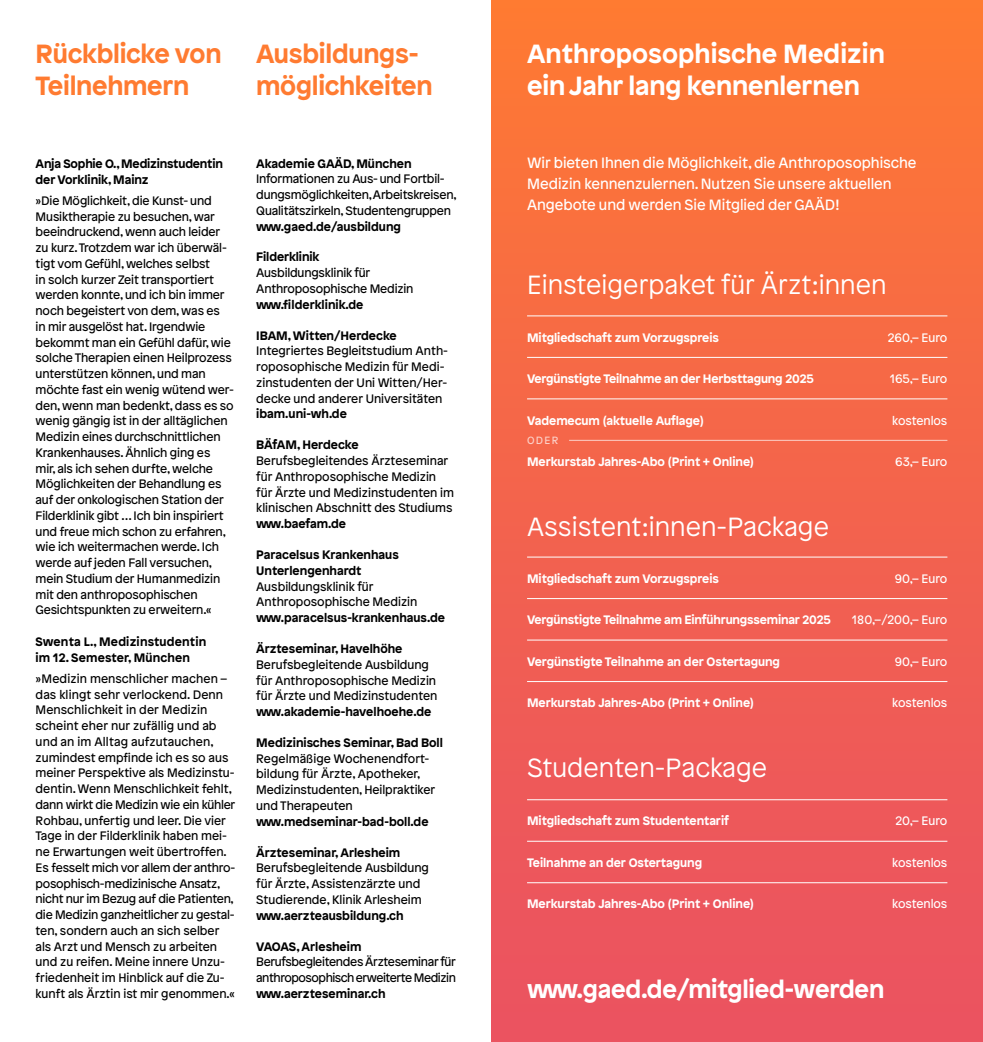
<style>
.page{position:relative;width:983px;height:1042px;background:#fff}
.page>*{position:absolute;margin:0;border:0;box-sizing:border-box;transform-origin:0 0}
.t1{font:300 26.25px "Patron";letter-spacing:.005em;color:#fff}
.t2{font:700 26.25px/31.5px "Patron";letter-spacing:-.01em;color:#ff7b31}
.t3{font:700 26.25px/31.5px "Patron";letter-spacing:-.005em;color:#fff}
.t4{font:700 24.85px "Patron";letter-spacing:-.01em;color:#fff}
.t5{font:14.88px/21px "Patron";color:#fff}
.t6{font:12.25px/15.8px "Patron";letter-spacing:-.01em;color:#000}
.t7{font:700 12.25px/15.8px "Patron";color:#000}
.t8{font:700 12.25px "Patron";letter-spacing:-.005em;color:#fff}
.t9{font:12.25px "Patron";color:#fff}
.t10{font:12.25px/15.8px "Patron";letter-spacing:-.035em;color:#000}
.t11{font:10.5px "Patron";color:#fff}
</style>
<div class="page">
<div style="left:491px;top:0;width:491px;height:1042px;background:linear-gradient(to bottom,#fe7934,#e95065)"></div>
<hr style="left:527px;top:315px;width:420px;height:1px;background:#fff">
<hr style="left:527px;top:357px;width:420px;height:1px;background:#fff">
<hr style="left:527px;top:398px;width:420px;height:1px;background:#fff">
<hr style="left:569px;top:440px;width:378px;height:1px;background:#fff">
<hr style="left:527px;top:557px;width:420px;height:1px;background:#fff">
<hr style="left:527px;top:598px;width:420px;height:1px;background:#fff">
<hr style="left:527px;top:639px;width:420px;height:1px;background:#fff">
<hr style="left:527px;top:681px;width:420px;height:1px;background:#fff">
<hr style="left:527px;top:799px;width:420px;height:1px;background:#fff">
<hr style="left:527px;top:841px;width:420px;height:1px;background:#fff">
<hr style="left:527px;top:882px;width:420px;height:1px;background:#fff">
<h1 class="t2" style="left:36px;top:36px;width:187px">Rückblicke von<br>Teilnehmern</h1>
<h1 class="t2" style="left:256px;top:36px;width:178px">Ausbildungs&shy;möglichkeiten</h1>
<p class="t7" style="left:36px;top:155px;width:189px">Anja Sophie O., Medizinstudentin der Vorklinik, Mainz</p>
<p class="t6" style="left:36px;top:192px;width:200px">»Die Möglichkeit, die Kunst- und<br>Musiktherapie zu besuchen, war beeindruckend, wenn auch leider zu kurz. Trotzdem war ich überwäl&shy;tigt vom Gefühl, welches selbst<br>in solch kurzer Zeit transportiert werden konnte, und ich bin immer noch begeistert von dem, was es<br>in mir ausgelöst hat. Irgendwie bekommt man ein Gefühl dafür, wie solche Therapien einen Heilprozess unterstützen können, und man möchte fast ein wenig wütend wer&shy;den, wenn man bedenkt, dass es so wenig gängig ist in der alltäglichen<br>Medizin eines durchschnittlichen<br>Krankenhauses. Ähnlich ging es<br>mir, als ich sehen durfte, welche<br>Möglichkeiten der Behandlung es auf der onkologischen Station der<br>Filderklinik gibt … Ich bin inspiriert und freue mich schon zu erfahren, wie ich weitermachen werde. Ich werde auf jeden Fall versuchen, mein Studium der Humanmedizin mit den anthroposophischen<br>Gesichtspunkten zu erweitern.«</p>
<p class="t7" style="left:36px;top:633px;width:172px">Swenta L., Medizinstudentin im 12. Semester, München</p>
<p class="t6" style="left:36px;top:670px;width:201px">»Medizin menschlicher machen – das klingt sehr verlockend. Denn Menschlichkeit in der Medizin scheint eher nur zufällig und ab und an im Alltag aufzutauchen, zumindest empfinde ich es so aus meiner Perspektive als Medizinstu&shy;dentin. Wenn Menschlichkeit fehlt, dann wirkt die Medizin wie ein kühler Rohbau, unfertig und leer. Die vier Tage in der Filderklinik haben mei&shy;ne Erwartungen weit übertroffen.<br>Es fesselt mich vor allem der anthro&shy;posophisch-medizinische Ansatz, nicht nur im Bezug auf die Patienten, die Medizin ganzheitlicher zu gestal&shy;ten, sondern auch an sich selber als Arzt und Mensch zu arbeiten und zu reifen. Meine innere Unzu&shy;friedenheit im Hinblick auf die Zu&shy;kunft als Ärztin ist mir genommen.«</p>
<p class="t7" style="left:256px;top:154px;width:157px">Akademie GAÄD, München</p>
<p class="t6" style="left:256px;top:170px;width:202px">Informationen zu Aus- und Fortbil&shy;dungsmöglichkeiten, Arbeitskreisen,<br>Qualitätszirkeln, Studentengruppen</p>
<p class="t7" style="left:256px;top:217px;width:146px">www.gaed.de/ausbildung</p>
<p class="t7" style="left:256px;top:248px;width:65px">Filderklinik</p>
<p class="t6" style="left:256px;top:264px;width:159px">Ausbildungsklinik für<br>Anthroposophische Medizin</p>
<p class="t7" style="left:256px;top:295px;width:109px">www.filderklinik.de</p>
<p class="t7" style="left:256px;top:326px;width:142px">IBAM, Witten/Herdecke</p>
<p class="t6" style="left:256px;top:342px;width:193px">Integriertes Begleitstudium Anth&shy;roposophische Medizin für Medi&shy;zinstudenten der Uni Witten/Her&shy;decke und anderer Universitäten</p>
<p class="t7" style="left:256px;top:405px;width:92px">ibam.uni-wh.de</p>
<p class="t7" style="left:256px;top:436px;width:104px">BÄfAM, Herdecke</p>
<p class="t6" style="left:256px;top:452px;width:199px">Berufsbegleitendes Ärzteseminar für Anthroposophische Medizin für Ärzte und Medizinstudenten im klinischen Abschnitt des Studiums</p>
<p class="t7" style="left:256px;top:515px;width:91px">www.baefam.de</p>
<p class="t7" style="left:256px;top:546px;width:144px">Paracelsus Krankenhaus<br>Unterlengenhardt</p>
<p class="t6" style="left:256px;top:577px;width:162px">Ausbildungsklinik für<br>Anthroposophische Medizin</p>
<p class="t7" style="left:256px;top:609px;width:190px">www.paracelsus-krankenhaus.de</p>
<p class="t7" style="left:256px;top:640px;width:148px">Ärzteseminar, Havelhöhe</p>
<p class="t6" style="left:256px;top:656px;width:182px">Berufsbegleitende Ausbildung für Anthroposophische Medizin für Ärzte und Medizinstudenten</p>
<p class="t7" style="left:256px;top:703px;width:177px">www.akademie-havelhoehe.de</p>
<p class="t7" style="left:256px;top:733px;width:188px">Medizinisches Seminar, Bad Boll</p>
<p class="t6" style="left:256px;top:750px;width:180px">Regelmäßige Wochenendfort&shy;bildung für Ärzte, Apotheker,<br>Medizinstudenten, Heilpraktiker und Therapeuten</p>
<p class="t7" style="left:256px;top:812px;width:174px">www.medseminar-bad-boll.de</p>
<p class="t7" style="left:256px;top:843px;width:145px">Ärzteseminar, Arlesheim</p>
<p class="t6" style="left:256px;top:859px;width:174px">Berufsbegleitende Ausbildung für Ärzte, Assistenzärzte und<br>Studierende, Klinik Arlesheim</p>
<p class="t7" style="left:256px;top:906px;width:149px">www.aerzteausbildung.ch</p>
<p class="t7" style="left:256px;top:937px;width:107px">VAOAS, Arlesheim</p>
<p class="t10" style="left:256px;top:953px;width:201px">Berufsbegleitendes Ärzteseminar für anthroposophisch erweiterte Medizin</p>
<p class="t7" style="left:256px;top:984px;width:131px">www.aerzteseminar.ch</p>
<h1 class="t3" style="left:527px;top:36px;width:359px">Anthroposophische Medizin ein Jahr lang kennenlernen</h1>
<p class="t5" style="left:527px;top:151px;width:391px">Wir bieten Ihnen die Möglichkeit, die Anthroposophische<br>Medizin kennenzulernen. Nutzen Sie unsere aktuellen<br>Angebote und werden Sie Mitglied der GAÄD!</p>
<h1 class="t1" style="left:527px;top:266px;width:361px">Einsteigerpaket für Ärzt:innen</h1>
<p class="t8" style="left:527px;top:327px;width:193px">Mitgliedschaft zum Vorzugspreis</p>
<p class="t9" style="left:887px;top:328px;width:61px">260,– Euro</p>
<p class="t8" style="left:527px;top:369px;width:288px">Vergünstigte Teilnahme an der Herbsttagung 2025</p>
<p class="t9" style="left:889px;top:370px;width:59px">165,– Euro</p>
<p class="t8" style="left:527px;top:410px;width:178px">Vademecum (aktuelle Auflage)</p>
<p class="t9" style="left:892px;top:411px;width:57px">kostenlos</p>
<p class="t8" style="left:527px;top:452px;width:228px">Merkurstab Jahres-Abo (Print + Online)</p>
<p class="t9" style="left:894px;top:453px;width:54px">63,– Euro</p>
<p class="t11" style="left:527px;top:432px;width:33px">ODER</p>
<h1 class="t1" style="left:527px;top:508px;width:303px">Assistent:innen-Package</h1>
<p class="t8" style="left:527px;top:569px;width:193px">Mitgliedschaft zum Vorzugspreis</p>
<p class="t9" style="left:894px;top:569px;width:54px">90,– Euro</p>
<p class="t8" style="left:527px;top:610px;width:305px">Vergünstigte Teilnahme am Einführungsseminar 2025</p>
<p class="t9" style="left:852px;top:611px;width:97px">180,–/200,– Euro</p>
<p class="t8" style="left:527px;top:651px;width:254px">Vergünstigte Teilnahme an der Ostertagung</p>
<p class="t9" style="left:894px;top:652px;width:54px">90,– Euro</p>
<p class="t8" style="left:527px;top:693px;width:228px">Merkurstab Jahres-Abo (Print + Online)</p>
<p class="t9" style="left:892px;top:694px;width:57px">kostenlos</p>
<h1 class="t1" style="left:527px;top:749px;width:241px">Studenten-Package</h1>
<p class="t8" style="left:527px;top:811px;width:203px">Mitgliedschaft zum Studententarif</p>
<p class="t9" style="left:895px;top:812px;width:53px">20,– Euro</p>
<p class="t8" style="left:527px;top:853px;width:177px">Teilnahme an der Ostertagung</p>
<p class="t9" style="left:892px;top:853px;width:57px">kostenlos</p>
<p class="t8" style="left:527px;top:894px;width:228px">Merkurstab Jahres-Abo (Print + Online)</p>
<p class="t9" style="left:892px;top:895px;width:57px">kostenlos</p>
<h2 class="t4" style="left:527px;top:969px;width:358px">www.gaed.de/mitglied-werden</h2>
</div>
